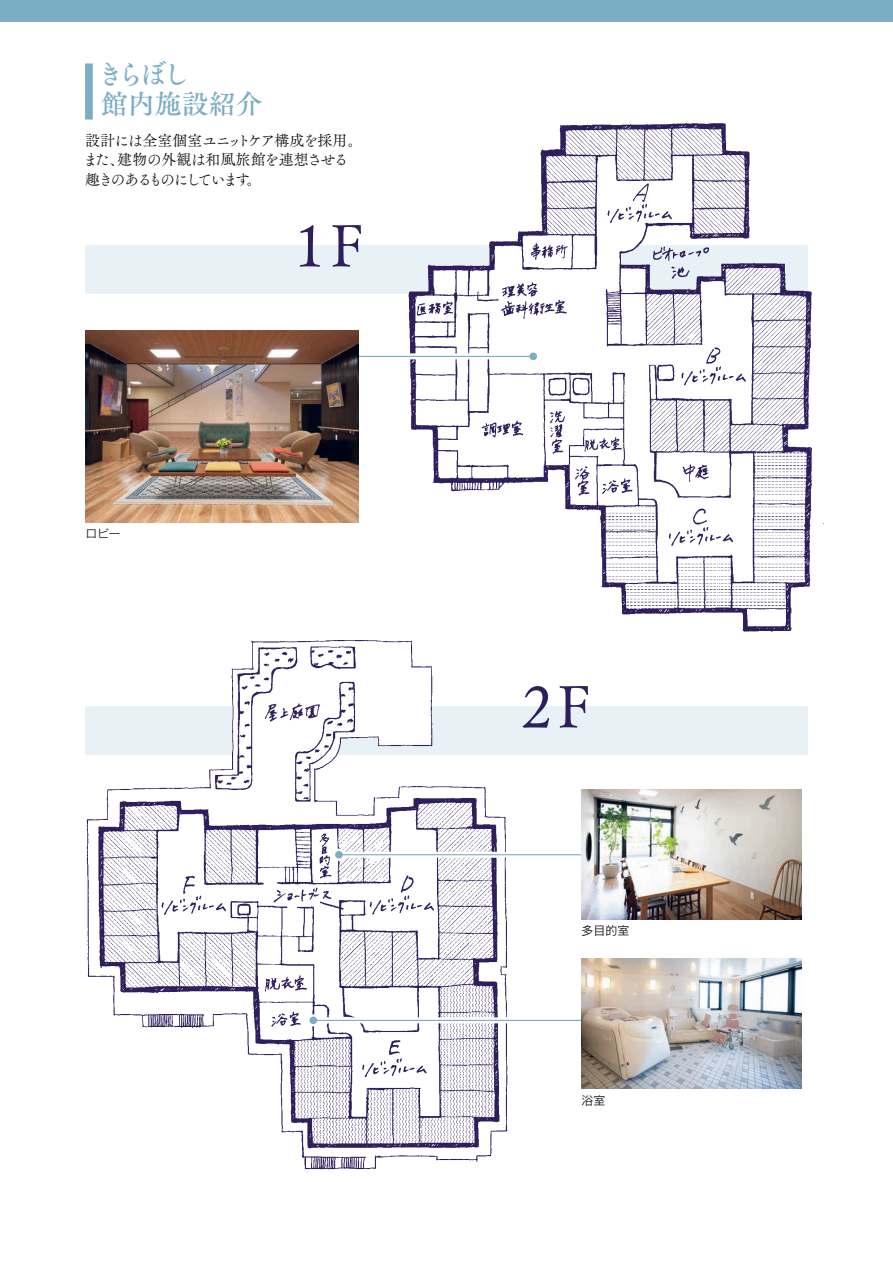
<style>
.page{position:relative;width:893px;height:1263px;background:#fff}
.page>*{position:absolute;margin:0;border:0;box-sizing:border-box;transform-origin:0 0}
.t1{font:58.5px "Tsuku A Old Min Pr 6 R";color:#2e1e5b}
.t2{font:27px/30px "Tsuku A Old Min Pr 6 D";color:#7badc5}
.t3{font:15px/19.5px "Tsuku A Old Min Pr 6 R";letter-spacing:-.075em;color:#0c0910}
.t4{font:12px "Rodin Pro M";color:#0c0910}
</style>
<div class="page">
<div style="left:86px;top:245px;width:722px;height:49px;background:#e8f1f6"></div>
<img style="left:408px;top:123px;width:416px;height:509px">
<div style="left:0;top:0;width:893px;height:21px;background:#7badc5"></div>
<div style="left:85px;top:63px;width:8px;height:57px;background:#7badc5"></div>
<div style="left:86px;top:706px;width:722px;height:49px;background:#e8f1f6"></div>
<img style="left:85px;top:631px;width:478px;height:539px">
<svg style="left:344px;top:852px;width:238px;height:6px"></svg>
<svg style="left:333px;top:849px;width:12px;height:12px"></svg>
<hr style="left:339px;top:854px;width:245px;height:1px;background:#7badc5">
<div style="left:335px;top:851px;width:8px;height:7px;background:#7badc5;border-radius:50%"></div>
<svg style="left:318px;top:1017px;width:264px;height:6px"></svg>
<div style="left:307px;top:1014px;width:12px;height:12px;background:#fff;border-radius:50%"></div>
<hr style="left:313px;top:1020px;width:279px;height:1px;background:#7badc5">
<div style="left:309px;top:1016px;width:8px;height:8px;background:#7badc5;border-radius:50%"></div>
<svg style="left:359px;top:353px;width:169px;height:6px"></svg>
<svg style="left:527px;top:350px;width:12px;height:12px"></svg>
<hr style="left:355px;top:356px;width:178px;height:1px;background:#7badc5">
<div style="left:529px;top:353px;width:8px;height:7px;background:#7badc5;border-radius:50%"></div>
<img style="left:582px;top:958px;width:220px;height:130px">
<img style="left:582px;top:789px;width:220px;height:130px">
<img style="left:86px;top:331px;width:273px;height:191px">
<h2 class="t2" style="left:97px;top:58px;width:167px">きらぼし<br>館内施設紹介</h2>
<p class="t3" style="left:83px;top:130px;width:281px">設計には全室個室ユニットケア構成を採用。また、建物の外観は和風旅館を連想させる趣きのあるものにしています。</p>
<h1 class="t1" style="left:295px;top:194px;width:71px">1F</h1>
<p class="t4" style="left:86px;top:526px;width:36px">ロビー</p>
<h1 class="t1" style="left:522px;top:655px;width:71px">2F</h1>
<p class="t4" style="left:582px;top:923px;width:49px">多目的室</p>
<p class="t4" style="left:582px;top:1093px;width:25px">浴室</p>
</div>
